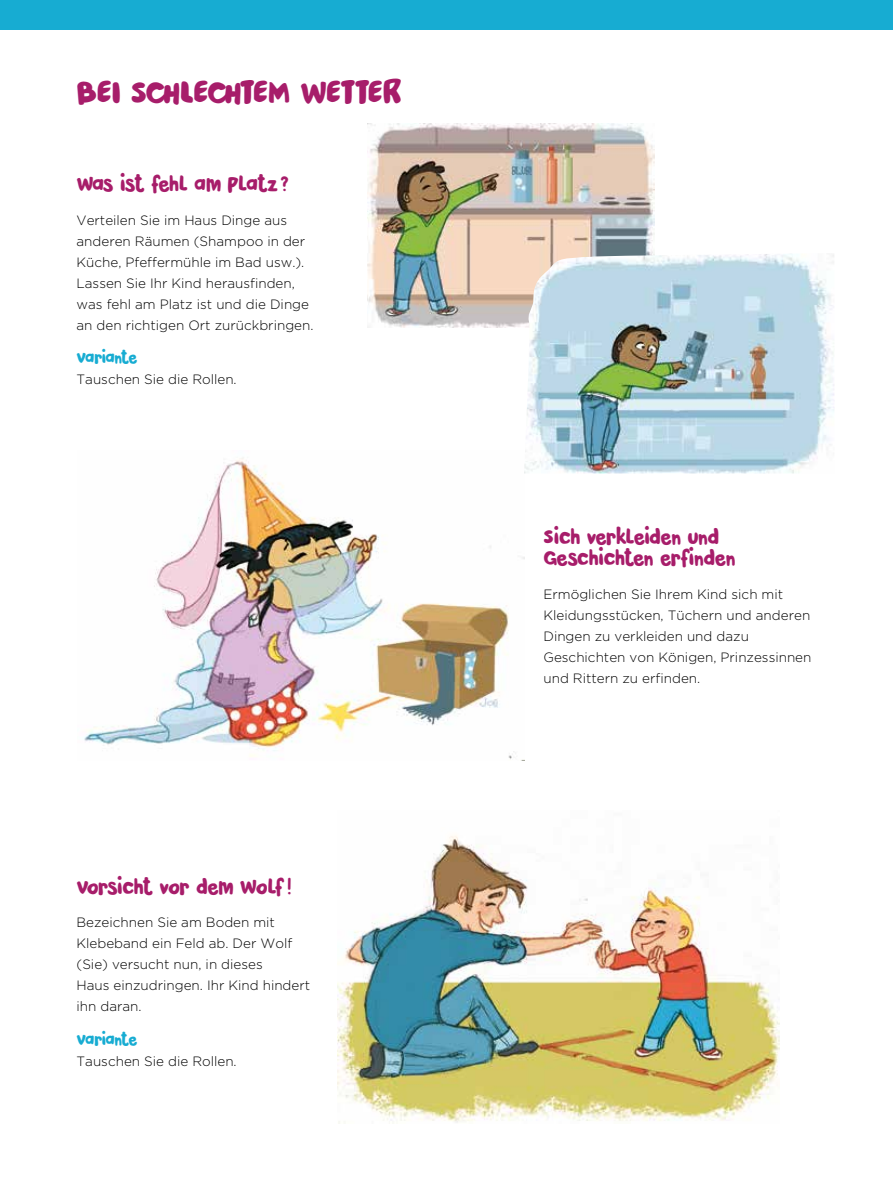
<style>
.page{position:relative;width:893px;height:1191px;background:#fff}
.page>*{position:absolute;margin:0;border:0;box-sizing:border-box;transform-origin:0 0}
.t1{font:33px "Pardesi";letter-spacing:-.035em;color:#a71d6a}
.t2{font:21px/21px "Pardesi";letter-spacing:-.03em;color:#a71d6a}
.t3{font:16.5px "Pardesi";letter-spacing:-.05em;color:#17acd2}
.t4{font:300 13.5px/21px "Gotham";color:#000}
</style>
<div class="page">
<div style="left:0;top:0;width:893px;height:30px;background:#17acd2"></div>
<img style="left:337px;top:835px;width:442px;height:289px">
<img style="left:84px;top:458px;width:440px;height:302px">
<img style="left:368px;top:123px;width:287px;height:204px">
<img style="left:524px;top:253px;width:310px;height:220px">
<h1 class="t1" style="left:77px;top:68px;width:327px">BEI SCHLECHTEM WETTER</h1>
<h2 class="t2" style="left:77px;top:173px;width:214px">WAS IST FEHL AM PLATZ ?</h2>
<p class="t4" style="left:77px;top:209px;width:238px">Verteilen Sie im Haus Dinge aus anderen Räumen (Shampoo in der Küche, Pfeffermühle im Bad usw.).<br>Lassen Sie Ihr Kind herausfinden, was fehl am Platz ist und die Dinge an den richtigen Ort zurückbringen.</p>
<p class="t3" style="left:77px;top:345px;width:62px">VARIANTE</p>
<p class="t4" style="left:77px;top:369px;width:162px">Tauschen Sie die Rollen.</p>
<h2 class="t2" style="left:77px;top:875px;width:216px">VORSICHT VOR DEM WOLF !</h2>
<p class="t4" style="left:77px;top:912px;width:235px">Bezeichnen Sie am Boden mit<br>Klebeband ein Feld ab. Der Wolf (Sie) versucht nun, in dieses<br>Haus einzudringen. Ihr Kind hindert ihn daran.</p>
<p class="t3" style="left:77px;top:1027px;width:62px">VARIANTE</p>
<p class="t4" style="left:77px;top:1050px;width:162px">Tauschen Sie die Rollen.</p>
<h2 class="t2" style="left:543px;top:526px;width:194px">SICH VERKLEIDEN UND<br>GESCHICHTEN ERFINDEN</h2>
<p class="t4" style="left:543px;top:583px;width:270px">Ermöglichen Sie Ihrem Kind sich mit Kleidungsstücken, Tüchern und anderen Dingen zu verkleiden und dazu Geschichten von Königen, Prinzessinnen und Rittern zu erfinden.</p>
</div>
